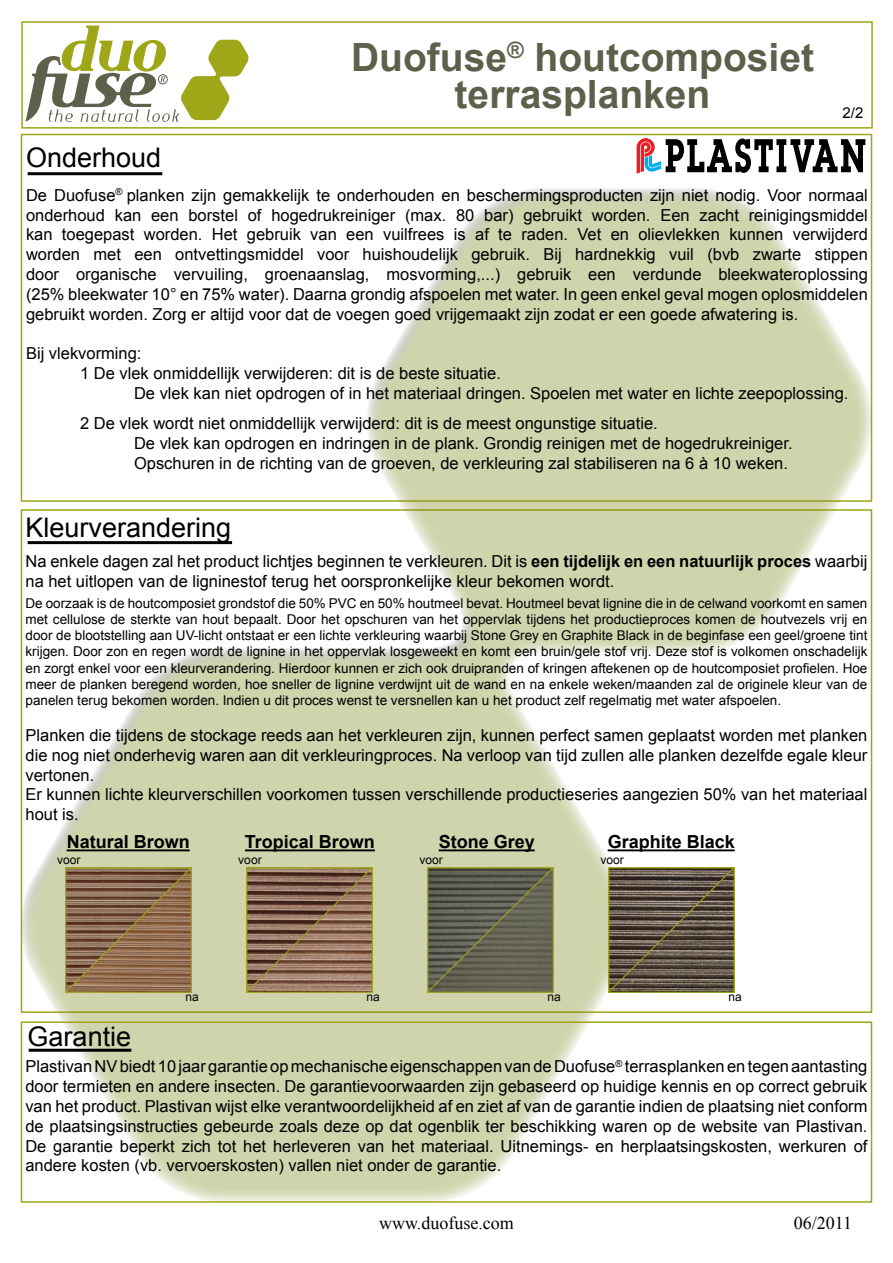
<style>
.page{position:relative;width:893px;height:1263px;background:#fff}
.page>*{position:absolute;margin:0;border:0;box-sizing:border-box;transform-origin:0 0}
.t1{font:700 39px/37.5px "Arial";color:#5f604b;text-align:center}
.t2{font:27px "Arial";color:#000}
.t3{font:700 18px "Arial";color:#000}
.t4{font:18px "Times New Roman";color:#000}
.t5{font:16.5px/19.8px "Arial";color:#000}
.t6{font:15px "Arial";color:#000}
.t7{font:13.5px/16.2px "Arial";color:#000;text-align:justify}
.t8{font:12px "Arial";color:#000}
.s1{font-weight:700}
</style>
<div class="page">
<div style="left:19px;top:183px;width:854px;height:1020px;background:#000;opacity:.75"></div>
<div style="left:21px;top:1021px;width:851px;height:182px;border:2px solid #9fa617"></div>
<img style="left:66px;top:867px;width:125px;height:126px">
<img style="left:247px;top:867px;width:125px;height:126px">
<img style="left:428px;top:867px;width:125px;height:126px">
<img style="left:609px;top:867px;width:125px;height:126px">
<hr style="left:67px;top:849px;width:123px;height:2px;background:#000">
<hr style="left:245px;top:849px;width:130px;height:2px;background:#000">
<hr style="left:439px;top:849px;width:96px;height:2px;background:#000">
<hr style="left:608px;top:849px;width:127px;height:2px;background:#000">
<svg style="left:637px;top:138px;width:228px;height:36px"></svg>
<hr style="left:29px;top:1049px;width:102px;height:3px;background:#000">
<hr style="left:28px;top:541px;width:204px;height:3px;background:#000">
<hr style="left:28px;top:172px;width:134px;height:3px;background:#000">
<svg style="left:26px;top:26px;width:222px;height:96px"></svg>
<div style="left:21px;top:21px;width:852px;height:108px;border:2px solid #9fa617"></div>
<h2 class="t2" style="left:26px;top:140px;width:137px">Onderhoud</h2>
<h1 class="t1" style="left:351px;top:40px;width:464px">Duofuse<sup>®</sup> houtcomposiet terrasplanken</h1>
<p class="t6" style="left:843px;top:103px;width:22px">2/2</p>
<p class="t5" style="left:26px;top:185px;width:843px;text-align:justify">De Duofuse<sup>®</sup> planken zijn gemakkelijk te onderhouden en beschermingsproducten zijn niet nodig. Voor normaal onderhoud kan een borstel of hogedrukreiniger (max. 80 bar) gebruikt worden. Een zacht reinigingsmiddel kan toegepast worden. Het gebruik van een vuilfrees is af te raden. Vet en olievlekken kunnen verwijderd worden met een ontvettingsmiddel voor huishoudelijk gebruik. Bij hardnekkig vuil (bvb zwarte stippen door organische vervuiling, groenaanslag, mosvorming,...) gebruik een verdunde bleekwateroplossing (25% bleekwater 10° en 75% water). Daarna grondig afspoelen met water. In geen enkel geval mogen oplosmiddelen gebruikt worden. Zorg er altijd voor dat de voegen goed vrijgemaakt zijn zodat er een goede afwatering is.</p>
<p class="t5" style="left:26px;top:344px;width:117px">Bij vlekvorming:</p>
<p class="t5" style="left:80px;top:364px;width:422px">1 De vlek onmiddellijk verwijderen: dit is de beste situatie.</p>
<p class="t5" style="left:134px;top:383px;width:716px">De vlek kan niet opdrogen of in het materiaal dringen. Spoelen met water en lichte zeepoplossing.</p>
<p class="t5" style="left:134px;top:414px;width:660px;text-indent:-54px">2 De vlek wordt niet onmiddellijk verwijderd: dit is de meest ongunstige situatie.<br>De vlek kan opdrogen en indringen in de plank. Grondig reinigen met de hogedrukreiniger.<br>Opschuren in de richting van de groeven, de verkleuring zal stabiliseren na 6 à 10 weken.</p>
<h2 class="t2" style="left:26px;top:509px;width:207px">Kleurverandering</h2>
<p class="t5" style="left:26px;top:551px;width:843px">Na enkele dagen zal het product lichtjes beginnen te verkleuren. Dit is <span class="s1">een tijdelijk en een natuurlijk proces</span> waarbij na het uitlopen van de ligninestof terug het oorspronkelijke kleur bekomen wordt.</p>
<p class="t7" style="left:26px;top:595px;width:843px">De oorzaak is de houtcomposiet grondstof die 50% PVC en 50% houtmeel bevat. Houtmeel bevat lignine die in de celwand voorkomt en samen met cellulose de sterkte van hout bepaalt. Door het opschuren van het oppervlak tijdens het productieproces komen de houtvezels vrij en door de blootstelling aan UV-licht ontstaat er een lichte verkleuring waarbij Stone Grey en Graphite Black in de beginfase een geel/groene tint krijgen. Door zon en regen wordt de lignine in het oppervlak losgeweekt en komt een bruin/gele stof vrij. Deze stof is volkomen onschadelijk en zorgt enkel voor een kleurverandering. Hierdoor kunnen er zich ook druipranden of kringen aftekenen op de houtcomposiet profielen. Hoe meer de planken beregend worden, hoe sneller de lignine verdwijnt uit de wand en na enkele weken/maanden zal de originele kleur van de panelen terug bekomen worden. Indien u dit proces wenst te versnellen kan u het product zelf regelmatig met water afspoelen.</p>
<p class="t5" style="left:26px;top:725px;width:843px">Planken die tijdens de stockage reeds aan het verkleuren zijn, kunnen perfect samen geplaatst worden met planken die nog niet onderhevig waren aan dit verkleuringproces. Na verloop van tijd zullen alle planken dezelfde egale kleur vertonen.<br>Er kunnen lichte kleurverschillen voorkomen tussen verschillende productieseries aangezien 50% van het materiaal hout is.</p>
<p class="t8" style="left:57px;top:852px;width:25px">voor</p>
<p class="t8" style="left:238px;top:852px;width:25px">voor</p>
<p class="t8" style="left:419px;top:852px;width:25px">voor</p>
<p class="t8" style="left:600px;top:852px;width:25px">voor</p>
<p class="t3" style="left:67px;top:830px;width:125px">Natural Brown</p>
<p class="t3" style="left:245px;top:830px;width:132px">Tropical Brown</p>
<p class="t3" style="left:439px;top:830px;width:98px">Stone Grey</p>
<p class="t3" style="left:608px;top:830px;width:129px">Graphite Black</p>
<h2 class="t2" style="left:28px;top:1018px;width:105px">Garantie</h2>
<p class="t8" style="left:185px;top:989px;width:15px">na</p>
<p class="t8" style="left:366px;top:989px;width:15px">na</p>
<p class="t8" style="left:547px;top:989px;width:15px">na</p>
<p class="t8" style="left:728px;top:989px;width:15px">na</p>
<p class="t5" style="left:25px;top:1057px;width:844px;text-align:justify">Plastivan NV biedt 10 jaar garantie op mechanische eigenschappen van de Duofuse<sup>®</sup> terrasplanken en tegen aantasting door termieten en andere insecten. De garantievoorwaarden zijn gebaseerd op huidige kennis en op correct gebruik van het product. Plastivan wijst elke verantwoordelijkheid af en ziet af van de garantie indien de plaatsing niet conform de plaatsingsinstructies gebeurde zoals deze op dat ogenblik ter beschikking waren op de website van Plastivan.<br>De garantie beperkt zich tot het herleveren van het materiaal. Uitnemings- en herplaatsingskosten, werkuren of andere kosten (vb. vervoerskosten) vallen niet onder de garantie.</p>
<p class="t4" style="left:379px;top:1211px;width:136px">www.duofuse.com</p>
<p class="t4" style="left:794px;top:1211px;width:60px">06/2011</p>
</div>
